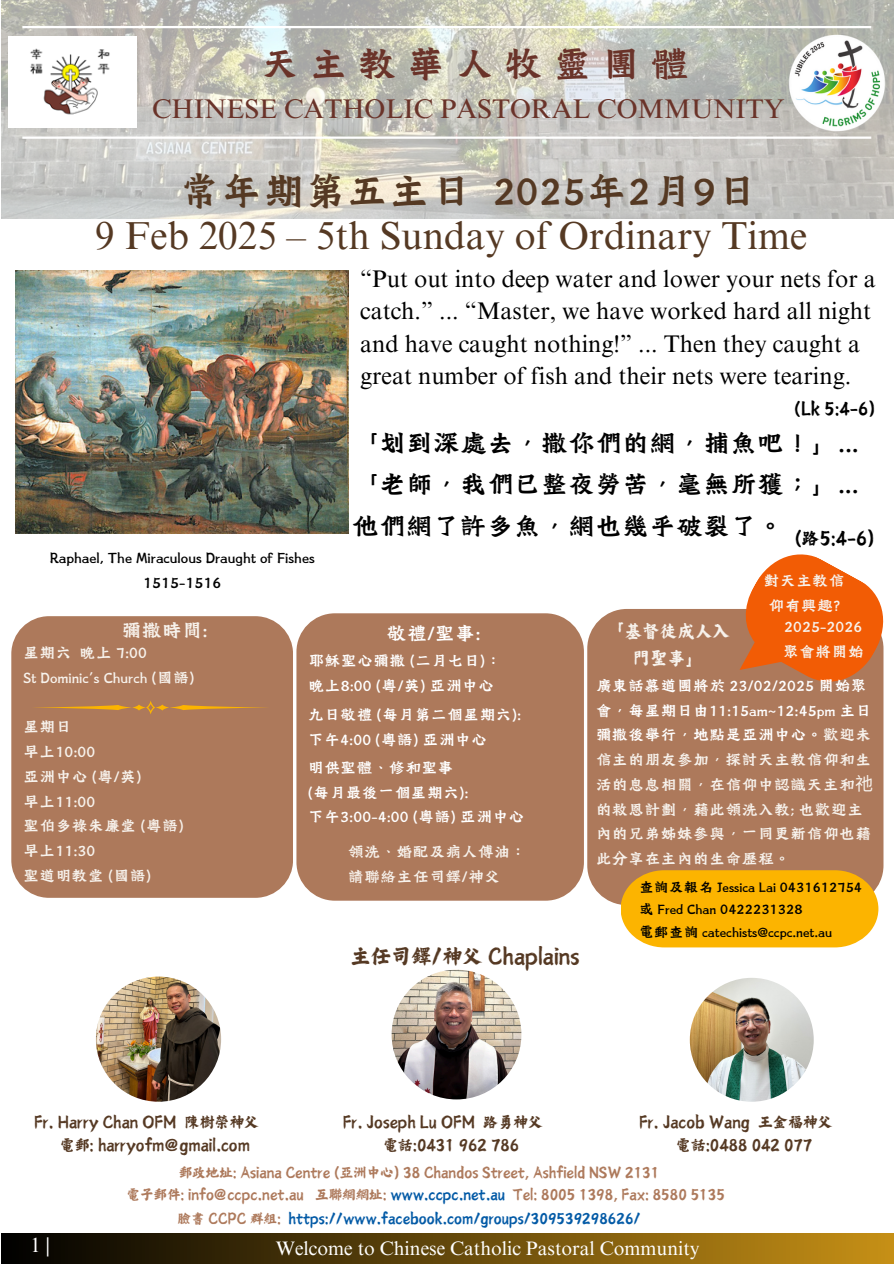
<style>
.page{position:relative;width:894px;height:1264px;background:#fff}
.page>*{position:absolute;margin:0;border:0;box-sizing:border-box;transform-origin:0 0}
.t1{font:46.5px "Canva Tide Kaplan HK";color:#553923}
.t2{font:43.5px "Canva Tide Kaplan HK";letter-spacing:.22em;color:#6a3329}
.t3{font:39px "Times NRMT Pro";color:#553923}
.t4{font:30px/41.7px "Canva Tide Kaplan HK";color:#000;text-align:justify}
.t5{font:27px "Times NRMT Pro";color:#6a3329}
.t6{font:24px/32.7px "Times NRMT Pro";color:#000}
.t7{font:22.5px "Canva Yi Cai TC";color:#553923}
.t8{font:22.5px "Canva Tide Kaplan HK";color:#fff}
.t9{font:22.5px "Canva Tide Kaplan HK";color:#f7f2ec}
.t10{font:20.4px "Times NRMT Pro";color:#fff}
.t11{font:19.5px "Times NRMT Pro";color:#fff}
.t12{font:19.5px/27px "Canva Yi Cai TC";color:#f7f2ec;text-align:center}
.t13{font:19.5px "Canva Yi Cai TC";color:#000}
.t14{font:18px/24.8px "Canva Tide Kaplan HK";color:#f7f2ec}
.t15{font:18px "Canva Tide Kaplan HK";color:#fff}
.t16{font:18px "Canva Tide Kaplan HK";color:#000}
.t17{font:18px "Canva Yi Cai TC";color:#000}
.t18{font:16.5px "Canva Yi Cai TC";color:#553923}
.t19{font:16.5px "Canva Tide Kaplan HK";color:#000}
.t20{font:15px "Canva Yi Cai TC";color:#ad795b}
.t21{font:15px "Canva Yi Cai TC";color:#035aa6}
.s1{color:#fff}
.s2{font-family:"Noto Sans CJ Ksc"}
.s3{color:#035aa6}
.s4{color:#ad795b}
</style>
<div class="page">
<img style="left:1px;top:0;width:892px;height:218px">
<hr style="left:22px;top:26px;width:849px;height:2px;background:#fff">
<hr style="left:22px;top:136px;width:849px;height:3px;background:#fff">
<img style="left:8px;top:36px;width:130px;height:93px">
<div style="left:11px;top:616px;width:282px;height:281px;background:#ad795b;border-radius:38px"></div>
<div style="left:296px;top:613px;width:287px;height:287px;background:#ad795b;border-radius:38px"></div>
<div style="left:587px;top:609px;width:296px;height:296px;background:#ad795b;border-radius:40px"></div>
<img style="left:391px;top:969px;width:130px;height:130px;border-radius:50%">
<img style="left:96px;top:976px;width:125px;height:125px;border-radius:50%">
<img style="left:689px;top:977px;width:124px;height:124px;border-radius:50%">
<svg style="left:741px;top:554px;width:143px;height:134px"></svg>
<svg style="left:35px;top:701px;width:231px;height:13px"></svg>
<div style="left:1px;top:1233px;width:892px;height:30px;background:linear-gradient(to right,#000,#c69016)"></div>
<svg style="left:620px;top:870px;width:258px;height:77px;background:#f9b40d"></svg>
<img style="left:768px;top:0;width:125px;height:180px">
<img style="left:16px;top:270px;width:332px;height:264px">
<p class="t2" style="left:260px;top:39px;width:430px">天主教華人牧靈團體</p>
<h1 class="t5" style="left:152px;top:98px;width:633px">CHINESE CATHOLIC PASTORAL COMMUNITY</h1>
<h3 class="t1" style="left:179px;top:164px;width:580px">常年期第五主日 2025年2月9日</h3>
<p class="t3" style="left:95px;top:221px;width:713px">9 Feb 2025 – 5th Sunday of Ordinary Time</p>
<h4 class="t6" style="left:360px;top:265px;width:517px">“Put out into deep water and lower your nets for a catch.” ... “Master, we have worked hard all night and have caught nothing!” ... Then they caught a great number of fish and their nets were tearing.</h4>
<p class="t17" style="left:794px;top:399px;width:82px">(Lk 5:4-6)</p>
<p class="t16" style="left:50px;top:547px;width:266px">Raphael, The Miraculous Draught of Fishes</p>
<p class="t16" style="left:143px;top:572px;width:80px">1515-1516</p>
<h6 class="t4" style="left:352px;top:421px;width:508px">「划到深處去，撒你們的網，捕魚吧！」...「老師，我們已整夜勞苦，毫無所獲；」...他們網了許多魚，網也幾乎破裂了。</h6>
<h5 class="t13" style="left:794px;top:528px;width:81px">(路5:4-6)</h5>
<p class="t14" style="left:763px;top:567px;width:83px">對天主教信仰有興趣?</p>
<p class="t9" style="left:121px;top:617px;width:88px">彌撒時間:</p>
<p class="t14" style="left:23px;top:639px;width:125px">星期六晚上 7:00</p>
<p class="t14" style="left:23px;top:664px;width:173px">St Dominic’s Church (國語)</p>
<p class="t14" style="left:23px;top:713px;width:50px">星期日</p>
<p class="t14" style="left:23px;top:738px;width:74px">早上10:00</p>
<p class="t14" style="left:23px;top:763px;width:120px">亞洲中心 (粵/英)</p>
<h6 class="t14" style="left:23px;top:788px;width:74px">早上11:00</h6>
<p class="t14" style="left:23px;top:812px;width:162px">聖伯多祿朱廉堂 (粵語)</p>
<p class="t14" style="left:23px;top:837px;width:74px">早上11:30</p>
<h5 class="t14" style="left:23px;top:862px;width:130px">聖道明教堂 (國語)</h5>
<p class="t8" style="left:386px;top:620px;width:95px">敬禮/聖事:</p>
<p class="t15" style="left:308px;top:650px;width:194px">耶穌聖心彌撒 (二月七日)：</p>
<p class="t15" style="left:308px;top:675px;width:187px">晚上8:00 (粵/英) 亞洲中心</p>
<p class="t15" style="left:308px;top:704px;width:215px">九日敬禮 (每月第二個星期六):</p>
<p class="t15" style="left:308px;top:729px;width:181px">下午4:00 (粵語) 亞洲中心</p>
<p class="t15" style="left:308px;top:757px;width:147px">明供聖體、修和聖事</p>
<p class="t15" style="left:308px;top:781px;width:162px">(每月最後一個星期六):</p>
<p class="t15" style="left:308px;top:806px;width:218px">下午3:00-4:00 (粵語) 亞洲中心</p>
<p class="t14" style="left:348px;top:838px;width:180px">領洗、婚配及病人傅油：</p>
<p class="t14" style="left:348px;top:863px;width:154px">請聯絡主任司鐸/神父</p>
<p class="t7" style="left:350px;top:944px;width:230px">主任司鐸/神父 Chaplains</p>
<p class="t14" style="left:784px;top:613px;width:80px">2025-2026</p>
<p class="t14" style="left:782px;top:638px;width:83px">聚會將開始</p>
<p class="t12" style="left:607px;top:618px;width:124px">「基督徒成人入門聖事」</p>
<h5 class="t14" style="left:595px;top:672px;width:279px"><span class="s1">廣東話慕道團將於 23/02/2025 開始聚會，每星期日由11:15am~12:45pm 主日彌撒後舉行，地點是亞洲中心。</span>歡迎未信主的朋友參加，探討天主教信仰和生活的息息相關，在信仰中認識天主和<span class="s2">祂</span>的救恩計劃，藉此領洗入教; 也歡迎主內的兄弟姊妹參與，一同更新信仰也藉此分享在主內的生命歷程。</h5>
<p class="t19" style="left:639px;top:877px;width:224px">查詢及報名 Jessica Lai 0431612754</p>
<p class="t19" style="left:639px;top:899px;width:165px">或 Fred Chan 0422231328</p>
<p class="t19" style="left:639px;top:922px;width:194px">電郵查詢 catechists@ccpc.net.au</p>
<p class="t18" style="left:34px;top:1113px;width:226px">Fr. Harry Chan OFM 陳樹榮神父</p>
<p class="t18" style="left:60px;top:1136px;width:191px">電郵: harryofm@gmail.com</p>
<p class="t18" style="left:343px;top:1113px;width:201px">Fr. Joseph Lu OFM 路勇神父</p>
<p class="t18" style="left:383px;top:1136px;width:138px">電話:0431 962 786</p>
<p class="t18" style="left:639px;top:1114px;width:195px">Fr. Jacob Wang 王金福神父</p>
<p class="t18" style="left:675px;top:1136px;width:138px">電話:0488 042 077</p>
<h5 class="t20" style="left:179px;top:1165px;width:482px">郵政地址: Asiana Centre (亞洲中心) 38 Chandos Street, Ashfield NSW 2131</h5>
<p class="t20" style="left:126px;top:1186px;width:599px">電子郵件: info@ccpc.net.au 互聯網網址: <span class="s3">www.ccpc.net.au</span> Tel: 8005 1398, Fax: 8580 5135</p>
<p class="t21" style="left:178px;top:1210px;width:464px"><span class="s4">臉書 CCPC 群組:</span> https://www.facebook.com/groups/309539298626/</p>
<h1 class="t10" style="left:30px;top:1237px;width:21px">1|</h1>
<h2 class="t11" style="left:276px;top:1241px;width:425px">Welcome to Chinese Catholic Pastoral Community</h2>
</div>
